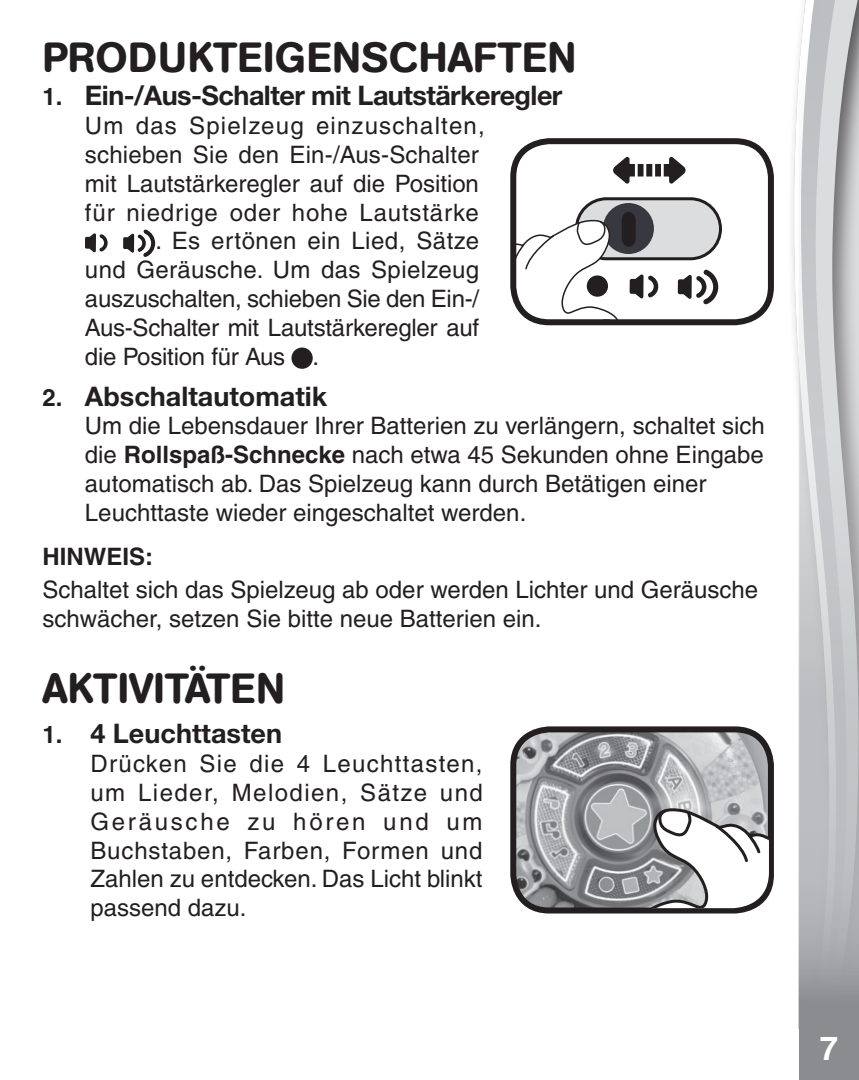
<style>
.page{position:relative;width:859px;height:1080px;background:#fff}
.page>*{position:absolute;margin:0;border:0;box-sizing:border-box;transform-origin:0 0}
.body_text1{font:500 42px "AG Book Rounded";letter-spacing:.02em;color:#231f20}
.Subhead_2{font:500 42px "AG Book Rounded";color:#231f20}
.t1{font:700 33px "Helvetica";color:#fff}
.Subhead_1{font:700 27px "Helvetica Neue 75";letter-spacing:-.02em;color:#231f20}
.body_text1-2{font:700 27px "Helvetica Neue 75";color:#231f20}
.Second_line{font:700 27px "Helvetica Neue 75";color:#231f20}
.body_text1-3{font:500 24px/28.8px "Helvetica";color:#231f20}
.Second_line-2{font:500 24px/28.8px "Helvetica";color:#231f20;text-align:justify}
.body_text1-4{font:500 24px "Helvetica";letter-spacing:.035em;color:#231f20}
.body_text1-5{font:500 24px "Helvetica";letter-spacing:.05em;color:#231f20}
.body_text1-6{font:500 24px "Helvetica";letter-spacing:.02em;color:#231f20}
.body_text1-7{font:700 24px "Helvetica";color:#231f20}
.s1{font-family:"Helvetica";font-size:24px}
.s2{font-weight:700}
</style>
<div class="page">
<svg style="left:793px;top:59px;width:6px;height:970px"></svg>
<svg style="left:799px;top:0;width:60px;height:1080px;background:#bebfc1"></svg>
<svg style="left:85px;top:233px;width:23px;height:19px"></svg>
<svg style="left:123px;top:230px;width:32px;height:27px"></svg>
<div style="left:291px;top:348px;width:22px;height:21px;background:#231f20;border-radius:50%"></div>
<svg style="left:613px;top:157px;width:72px;height:27px"></svg>
<div style="left:576px;top:199px;width:144px;height:60px;background:#dcdddf;border-radius:30px"></div>
<div style="left:575px;top:197px;width:147px;height:63px;border:3px solid #231f20;border-radius:30px"></div>
<div style="left:603px;top:203px;width:51px;height:51px;background:#383940;border-radius:50%"></div>
<div style="left:510px;top:138px;width:264px;height:187px;border:6px solid #231f20;border-radius:36px"></div>
<svg style="left:513px;top:212px;width:145px;height:110px"></svg>
<svg style="left:678px;top:270px;width:40px;height:34px"></svg>
<img style="left:517px;top:733px;width:250px;height:174px">
<div style="left:510px;top:726px;width:264px;height:188px;border:6px solid #231f20;border-radius:36px"></div>
<svg style="left:640px;top:805px;width:129px;height:103px"></svg>
<p class="body_text1" style="left:42px;top:33px;width:535px">PRODUKTEIGENSCHAFTEN</p>
<p class="Subhead_1" style="left:42px;top:79px;width:521px"><span class="s1">1.</span> Ein-/Aus-Schalter mit Lautstärkeregler</p>
<p class="body_text1-5" style="left:85px;top:112px;width:401px">Um das Spielzeug einzuschalten,</p>
<p class="body_text1-3" style="left:85px;top:140px;width:395px">schieben Sie den Ein-/Aus-Schalter</p>
<p class="body_text1-3" style="left:85px;top:169px;width:395px">mit Lautstärkeregler auf die Position</p>
<p class="body_text1-4" style="left:85px;top:198px;width:395px">für niedrige oder hohe Lautstärke</p>
<p class="body_text1-6" style="left:156px;top:227px;width:325px">. Es ertönen ein Lied, Sätze</p>
<p class="body_text1-3" style="left:85px;top:255px;width:396px">und Geräusche. Um das Spielzeug</p>
<p class="body_text1-3" style="left:85px;top:284px;width:396px">auszuschalten, schieben Sie den Ein-/</p>
<p class="body_text1-3" style="left:85px;top:313px;width:396px">Aus-Schalter mit Lautstärkeregler auf</p>
<p class="body_text1-3" style="left:85px;top:342px;width:236px">die Position für Aus .</p>
<p class="body_text1-2" style="left:42px;top:379px;width:286px"><span class="s1">2.</span> Abschaltautomatik</p>
<p class="body_text1-3" style="left:85px;top:412px;width:681px">Um die Lebensdauer Ihrer Batterien zu verlängern, schaltet sich die <span class="s2">Rollspaß-Schnecke</span> nach etwa 45 Sekunden ohne Eingabe automatisch ab. Das Spielzeug kann durch Betätigen einer Leuchttaste wieder eingeschaltet werden.</p>
<p class="body_text1-7" style="left:42px;top:542px;width:112px">HINWEIS:</p>
<p class="body_text1-3" style="left:42px;top:575px;width:717px">Schaltet sich das Spielzeug ab oder werden Lichter und Geräusche schwächer, setzen Sie bitte neue Batterien ein.</p>
<p class="Subhead_2" style="left:42px;top:663px;width:244px">AKTIVITÄTEN</p>
<p class="Second_line" style="left:42px;top:717px;width:241px"><span class="s1">1.</span> 4 Leuchttasten</p>
<p class="Second_line-2" style="left:90px;top:749px;width:394px">Drücken Sie die 4 Leuchttasten, um Lieder, Melodien, Sätze und Geräusche zu hören und um Buchstaben, Farben, Formen und Zahlen zu entdecken. Das Licht blinkt passend dazu.</p>
<h2 class="t1" style="left:820px;top:1025px;width:24px">7 <sup>7</sup>7</h2>
</div>
